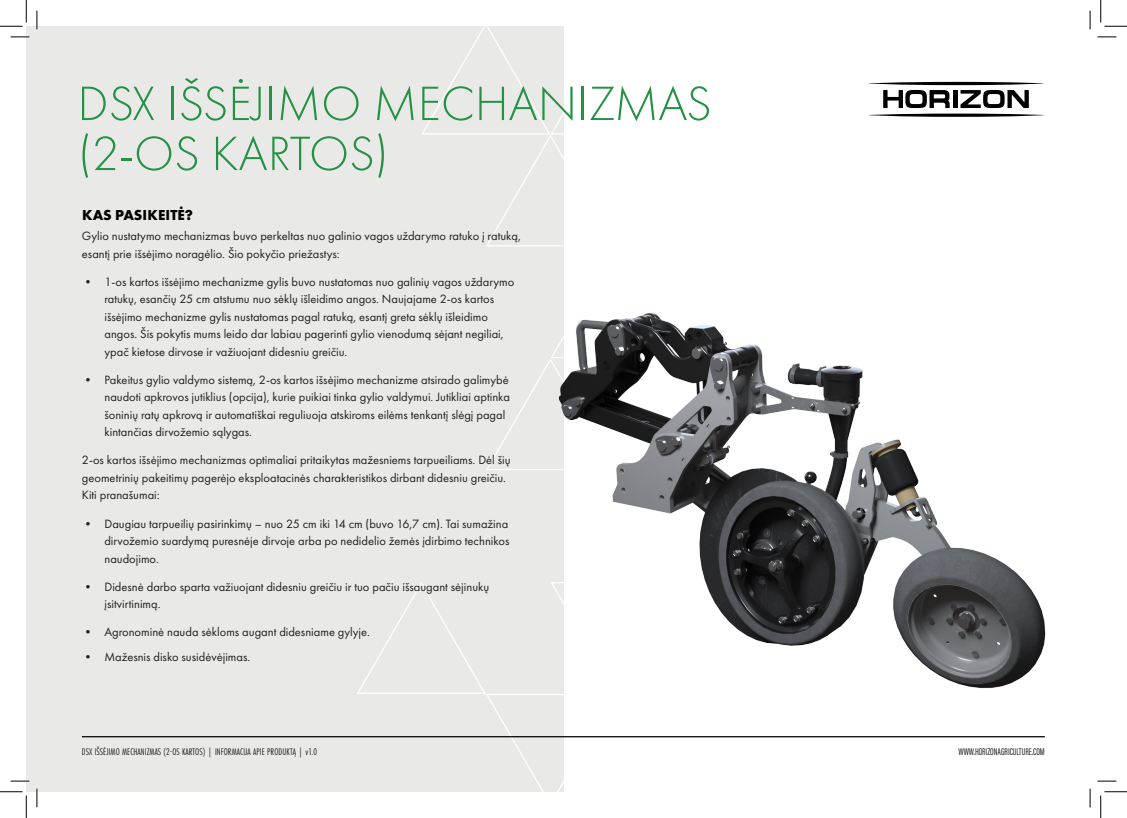
<style>
.page{position:relative;width:1127px;height:818px;background:#fff}
.page>*{position:absolute;margin:0;border:0;box-sizing:border-box;transform-origin:0 0}
.t1{font:300 50px/50px "Futura PT";color:#259144}
.t2{font:700 15px "Futura PT";letter-spacing:.01em;color:#000}
.t3{font:12.5px/17.5px "Futura PT";color:#231f20}
.t4{font:10px "Futura PT Cond";letter-spacing:.01em;color:#231f20}
.t5{font:10px "Acumin Variable Concept";color:#231f20}
</style>
<div class="page">
<div style="left:26px;top:26px;width:537px;height:766px;background:#e9e9e7"></div>
<svg style="left:355px;top:26px;width:519px;height:766px"></svg>
<hr style="left:82px;top:736px;width:962px;height:1px;background:#000">
<img style="left:427px;top:274px;width:619px;height:446px">
<svg style="left:883px;top:90px;width:66px;height:18px"></svg>
<hr style="left:953px;top:90px;width:4px;height:18px;background:#000001">
<svg style="left:960px;top:90px;width:68px;height:18px"></svg>
<hr style="left:867px;top:82px;width:177px;height:3px;background:#000001;border-radius:50%">
<hr style="left:867px;top:114px;width:177px;height:3px;background:#000001;border-radius:50%">
<svg style="left:11px;top:36px;width:18px;height:2px"></svg>
<svg style="left:1097px;top:36px;width:18px;height:2px"></svg>
<svg style="left:11px;top:780px;width:18px;height:2px"></svg>
<svg style="left:1097px;top:780px;width:18px;height:2px"></svg>
<svg style="left:36px;top:11px;width:2px;height:18px"></svg>
<svg style="left:36px;top:788px;width:2px;height:19px"></svg>
<svg style="left:1089px;top:11px;width:1px;height:18px"></svg>
<svg style="left:1089px;top:788px;width:1px;height:19px"></svg>
<svg style="left:0;top:0;width:27px;height:27px"></svg>
<svg style="left:0;top:791px;width:27px;height:27px"></svg>
<svg style="left:1100px;top:0;width:26px;height:27px"></svg>
<svg style="left:1100px;top:791px;width:26px;height:27px"></svg>
<p class="t1" style="left:77px;top:79px;width:635px">DSX IŠSĖJIMO MECHANIZMAS (2-OS KARTOS)</p>
<p class="t2" style="left:82px;top:205px;width:113px">KAS PASIKEITĖ?</p>
<p class="t3" style="left:82px;top:227px;width:440px">Gylio nustatymo mechanizmas buvo perkeltas nuo galinio vagos uždarymo ratuko į ratuką, esantį prie išsėjimo noragėlio. Šio pokyčio priežastys:</p>
<p class="t3" style="left:104px;top:273px;width:411px;text-indent:-22px">• 1-os kartos išsėjimo mechanizme gylis buvo nustatomas nuo galinių vagos uždarymo ratukų, esančių 25 cm atstumu nuo sėklų išleidimo angos. Naujajame 2-os kartos išsėjimo mechanizme gylis nustatomas pagal ratuką, esantį greta sėklų išleidimo angos. Šis pokytis mums leido dar labiau pagerinti gylio vienodumą sėjant negiliai, ypač kietose dirvose ir važiuojant didesniu greičiu.</p>
<p class="t3" style="left:104px;top:371px;width:407px;text-indent:-22px">• Pakeitus gylio valdymo sistemą, 2-os kartos išsėjimo mechanizme atsirado galimybė naudoti apkrovos jutiklius (opcija), kurie puikiai tinka gylio valdymui. Jutikliai aptinka šoninių ratų apkrovą ir automatiškai reguliuoja atskiroms eilėms tenkantį slėgį pagal kintančias dirvožemio sąlygas.</p>
<p class="t3" style="left:82px;top:451px;width:430px">2-os kartos išsėjimo mechanizmas optimaliai pritaikytas mažesniems tarpueiliams. Dėl šių geometrinių pakeitimų pagerėjo eksploatacinės charakteristikos dirbant didesniu greičiu.<br>Kiti pranašumai:</p>
<p class="t3" style="left:104px;top:515px;width:406px;text-align:justify;text-indent:-22px">• Daugiau tarpueilių pasirinkimų – nuo 25 cm iki 14 cm (buvo 16,7 cm). Tai sumažina dirvožemio suardymą puresnėje dirvoje arba po nedidelio žemės įdirbimo technikos naudojimo.</p>
<p class="t3" style="left:104px;top:578px;width:386px;text-indent:-22px">• Didesnė darbo sparta važiuojant didesniu greičiu ir tuo pačiu išsaugant sėjinukų įsitvirtinimą.</p>
<p class="t3" style="left:82px;top:623px;width:289px">• Agronominė nauda sėkloms augant didesniame gylyje.</p>
<p class="t3" style="left:82px;top:648px;width:170px">• Mažesnis disko susidėvėjimas.</p>
<p class="t4" style="left:82px;top:746px;width:236px">DSX IŠSĖJIMO MECHANIZMAS (2-OS KARTOS) | INFORMACIJA APIE PRODUKTĄ | v1.0</p>
<p class="t5" style="left:958px;top:745px;width:88px">WWW.HORIZONAGRICULTURE.COM</p>
</div>
